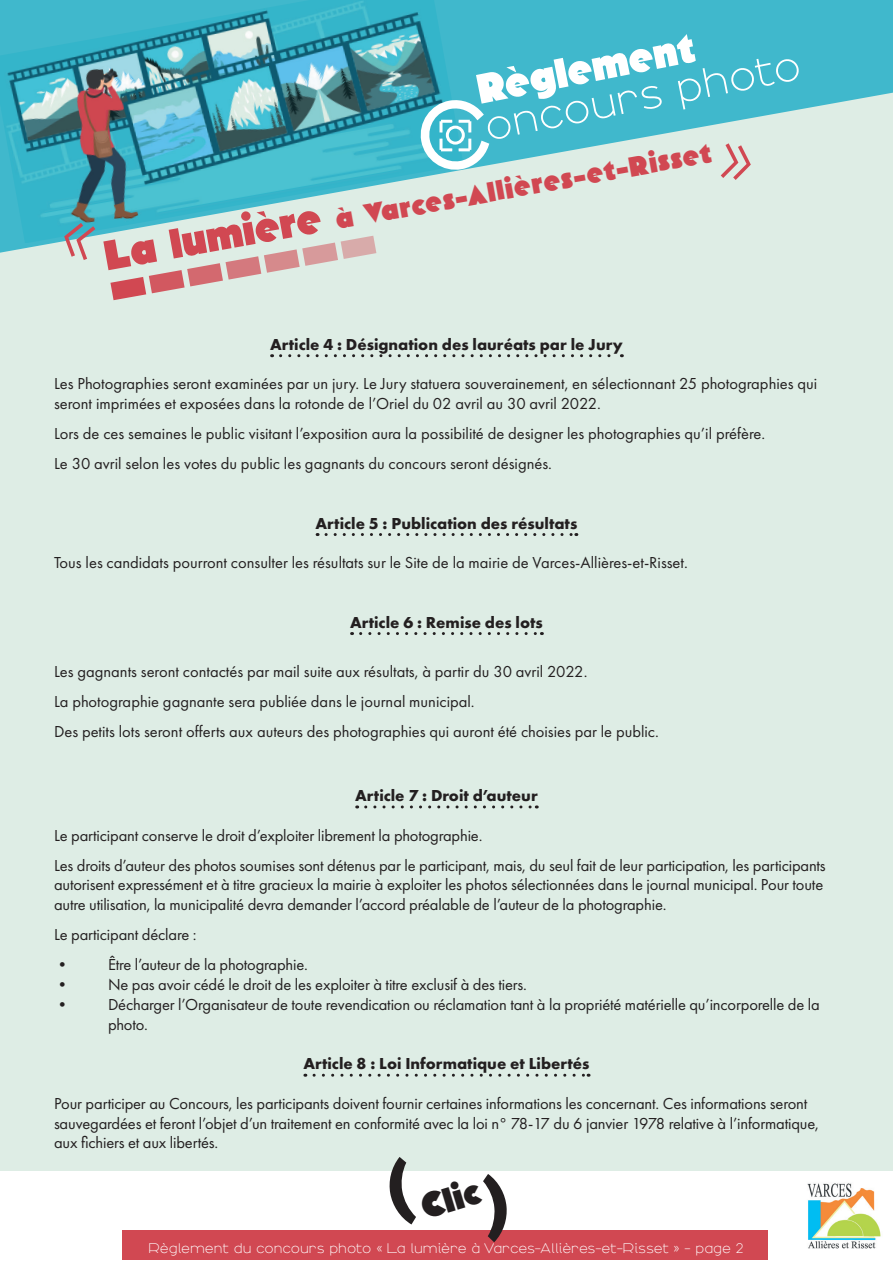
<style>
.page{position:relative;width:893px;height:1263px;background:#deede5}
.page>*{position:absolute;margin:0;border:0;box-sizing:border-box;transform-origin:0 0}
.t1{font:300 45px "Arbotek";color:#fff}
.t2{font:900 45px "Arbotek";color:#fff}
.t3{font:900 37.5px "Arbotek";color:#231f20}
.t4{font:900 30px "Arbotek";color:#d14852}
.t5{font:16.5px/19.8px "Futura PT";letter-spacing:-.01em;color:#231f20}
.t6{font:700 16.5px "Futura PT";color:#231f20}
.t7{font:300 15px "Arbotek";color:#fff}
.s1{font-size:45px}
</style>
<div class="page">
<svg style="left:0;top:0;width:893px;height:253px;fill:#40b8cc"></svg>
<img style="left:0;top:0;width:464px;height:243px">
<svg style="left:110px;top:236px;width:266px;height:64px"></svg>
<div style="left:0;top:1171px;width:893px;height:92px;background:#fff"></div>
<img style="left:807px;top:1183px;width:74px;height:66px">
<div style="left:122px;top:1230px;width:645px;height:29px;background:#d14852"></div>
<svg style="left:419px;top:100px;width:73px;height:71px;background:#7fcedb"></svg>
<div style="left:446px;top:126px;width:19px;height:19px;border:3px solid #fff;border-radius:50%"></div>
<svg style="left:281px;top:354px;width:341px;height:3px"></svg>
<svg style="left:326px;top:533px;width:251px;height:3px"></svg>
<svg style="left:361px;top:632px;width:181px;height:3px"></svg>
<svg style="left:366px;top:805px;width:171px;height:3px"></svg>
<svg style="left:314px;top:1074px;width:275px;height:3px"></svg>
<svg style="left:60px;top:219px;width:36px;height:34px"></svg>
<svg style="left:720px;top:143px;width:34px;height:39px"></svg>
<h1 class="t2" style="left:473px;top:64px;width:223px;rotate:-11deg">Règlement</h1>
<h1 class="t1" style="left:480px;top:101px;width:323px;rotate:-11deg">oncours photo</h1>
<h3 class="t4" style="left:102px;top:243px;width:617px;rotate:-10deg"><span class="s1">La lumière</span> à Varces-Allières-et-Risset</h3>
<p class="t6" style="left:270px;top:334px;width:354px">Article 4 : Désignation des lauréats par le Jury</p>
<p class="t5" style="left:54px;top:374px;width:765px">Les Photographies seront examinées par un jury. Le Jury statuera souverainement, en sélectionnant 25 photographies qui seront imprimées et exposées dans la rotonde de l’Oriel du 02 avril au 30 avril 2022.</p>
<p class="t5" style="left:54px;top:418px;width:713px;line-height:30px">Lors de ces semaines le public visitant l’exposition aura la possibilité de designer les photographies qu’il préfère.<br>Le 30 avril selon les votes du public les gagnants du concours seront désignés.</p>
<p class="t6" style="left:316px;top:512px;width:263px">Article 5 : Publication des résultats</p>
<p class="t5" style="left:54px;top:553px;width:635px">Tous les candidats pourront consulter les résultats sur le Site de la mairie de Varces-Allières-et-Risset.</p>
<p class="t6" style="left:350px;top:611px;width:194px">Article 6 : Remise des lots</p>
<p class="t5" style="left:54px;top:657px;width:606px;line-height:30px">Les gagnants seront contactés par mail suite aux résultats, à partir du 30 avril 2022.<br>La photographie gagnante sera publiée dans le journal municipal.<br>Des petits lots seront offerts aux auteurs des photographies qui auront été choisies par le public.</p>
<p class="t6" style="left:355px;top:785px;width:184px">Article 7 : Droit d’auteur</p>
<p class="t5" style="left:54px;top:820px;width:773px;line-height:30px">Le participant conserve le droit d’exploiter librement la photographie.<br>Les droits d’auteur des photos soumises sont détenus par le participant, mais, du seul fait de leur participation, les participants</p>
<p class="t5" style="left:54px;top:875px;width:771px">autorisent expressément et à titre gracieux la mairie à exploiter les photos sélectionnées dans le journal municipal. Pour toute autre utilisation, la municipalité devra demander l’accord préalable de l’auteur de la photographie.</p>
<p class="t5" style="left:54px;top:925px;width:144px">Le participant déclare :</p>
<p class="t5" style="left:54px;top:955px;width:256px">• Être l’auteur de la photographie.</p>
<p class="t5" style="left:54px;top:974px;width:474px">• Ne pas avoir cédé le droit de les exploiter à titre exclusif à des tiers.</p>
<p class="t5" style="left:108px;top:994px;width:713px;text-indent:-54px">• Décharger l’Organisateur de toute revendication ou réclamation tant à la propriété matérielle qu’incorporelle de la photo.</p>
<p class="t6" style="left:303px;top:1053px;width:288px">Article 8 : Loi Informatique et Libertés</p>
<p class="t5" style="left:54px;top:1093px;width:766px">Pour participer au Concours, les participants doivent fournir certaines informations les concernant. Ces informations seront sauvegardées et feront l’objet d’un traitement en conformité avec la loi n° 78-17 du 6 janvier 1978 relative à l’informatique, aux fichiers et aux libertés.</p>
<h2 class="t3" style="left:416px;top:1188px;width:62px;rotate:-17deg">Clic</h2>
<p class="t7" style="left:149px;top:1239px;width:596px">Règlement du concours photo « La lumière à Varces-Allières-et-Risset » - page 2</p>
</div>
